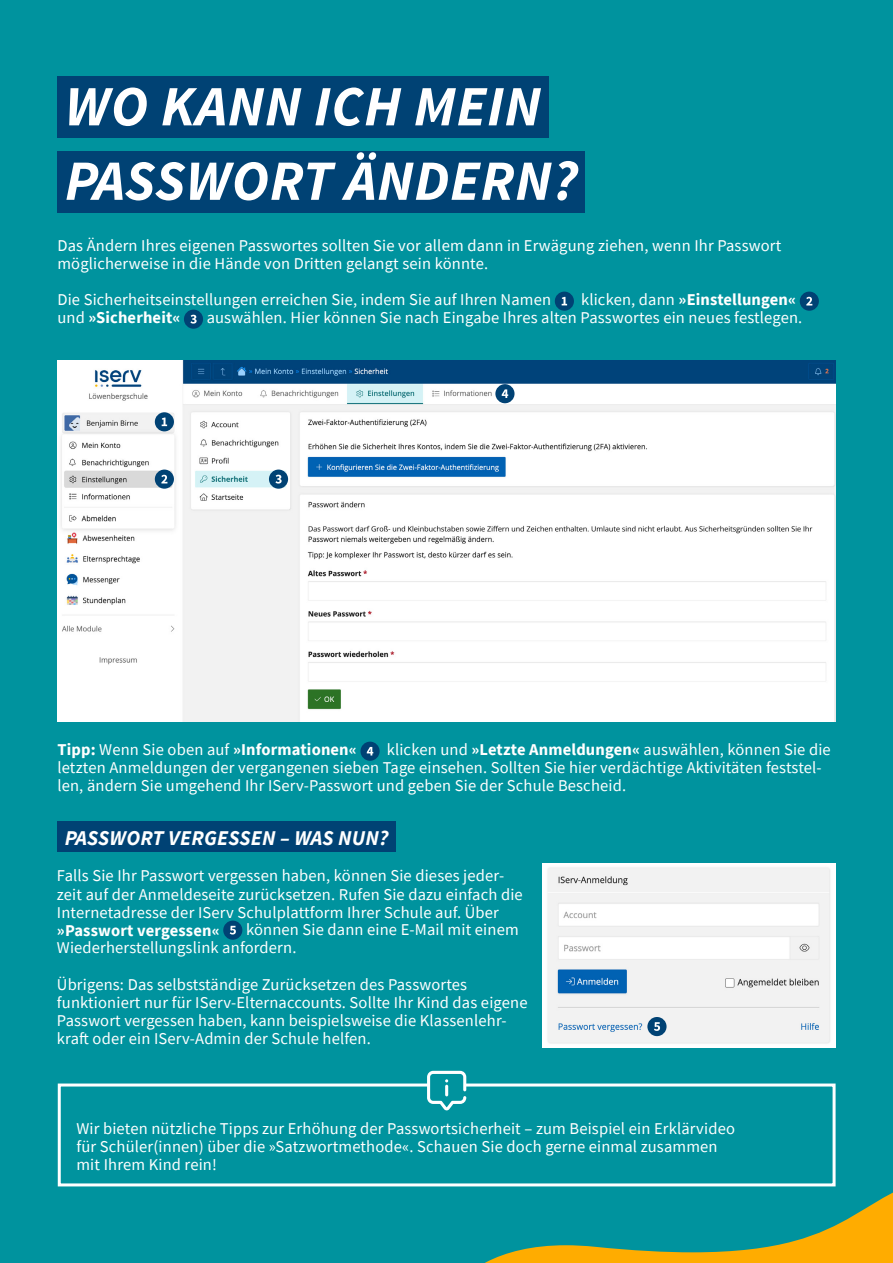
<style>
.page{position:relative;width:893px;height:1263px;background:#00939e}
.page>*{position:absolute;margin:0;border:0;box-sizing:border-box;transform-origin:0 0}
.t1{font:italic 700 57px/74.4px "Source Sans Pro";letter-spacing:.01em;color:#fff}
.t2{font:italic 700 21px "Source Sans Pro";letter-spacing:.01em;color:#fff}
.t3{font:16.5px/18px "Source Sans Pro";letter-spacing:.01em;color:#fff}
.t4{font:700 16.5px "Source Sans Pro";letter-spacing:.01em;color:#fff}
.s1{font-weight:400}
.s2{font-weight:700}
</style>
<div class="page">
<svg style="left:422px;top:1186px;width:471px;height:77px"></svg>
<div style="left:58px;top:821px;width:338px;height:31px;background:#004274"></div>
<img style="left:58px;top:360px;width:777px;height:362px">
<div style="left:57px;top:76px;width:491px;height:62px;background:#004274"></div>
<div style="left:57px;top:151px;width:528px;height:62px;background:#004274"></div>
<div style="left:155px;top:412px;width:19px;height:19px;background:#004274;border-radius:50%"></div>
<svg style="left:162px;top:418px;width:5px;height:8px"></svg>
<div style="left:155px;top:469px;width:19px;height:20px;background:#004274;border-radius:50%"></div>
<svg style="left:161px;top:475px;width:6px;height:8px"></svg>
<div style="left:269px;top:469px;width:19px;height:20px;background:#004274;border-radius:50%"></div>
<svg style="left:275px;top:475px;width:7px;height:9px"></svg>
<div style="left:495px;top:384px;width:19px;height:19px;background:#004274;border-radius:50%"></div>
<svg style="left:502px;top:389px;width:6px;height:9px"></svg>
<div style="left:555px;top:292px;width:19px;height:19px;background:#004274;border-radius:50%"></div>
<svg style="left:562px;top:297px;width:5px;height:8px"></svg>
<div style="left:800px;top:292px;width:19px;height:19px;background:#004274;border-radius:50%"></div>
<svg style="left:806px;top:297px;width:6px;height:8px"></svg>
<div style="left:184px;top:310px;width:19px;height:19px;background:#004274;border-radius:50%"></div>
<svg style="left:190px;top:315px;width:7px;height:9px"></svg>
<div style="left:360px;top:742px;width:20px;height:19px;background:#004274;border-radius:50%"></div>
<svg style="left:367px;top:747px;width:6px;height:8px"></svg>
<div style="left:223px;top:920px;width:19px;height:20px;background:#004274;border-radius:50%"></div>
<svg style="left:230px;top:926px;width:6px;height:8px"></svg>
<img style="left:542px;top:863px;width:293px;height:185px">
<div style="left:58px;top:1083px;width:778px;height:103px;border:3px solid #fff"></div>
<svg style="left:427px;top:1071px;width:39px;height:39px"></svg>
<div style="left:647px;top:1017px;width:19px;height:19px;background:#004274;border-radius:50%"></div>
<svg style="left:654px;top:1022px;width:6px;height:9px"></svg>
<h1 class="t1" style="left:65px;top:68px;width:514px">WO KANN ICH MEIN<br>PASSWORT ÄNDERN?</h1>
<p class="t3" style="left:57px;top:237px;width:725px">Das Ändern Ihres eigenen Passwortes sollten Sie vor allem dann in Erwägung ziehen, wenn Ihr Passwort möglicherweise in die Hände von Dritten gelangt sein könnte.</p>
<p class="t3" style="left:57px;top:291px;width:495px">Die Sicherheitseinstellungen erreichen Sie, indem Sie auf Ihren Namen</p>
<p class="t4" style="left:581px;top:289px;width:217px"><span class="s1">klicken, dann</span> »Einstellungen«</p>
<p class="t4" style="left:57px;top:307px;width:124px"><span class="s1">und</span> »Sicherheit«</p>
<p class="t3" style="left:207px;top:309px;width:597px">auswählen. Hier können Sie nach Eingabe Ihres alten Passwortes ein neues festlegen.</p>
<p class="t4" style="left:57px;top:739px;width:301px">Tipp: <span class="s1">Wenn Sie oben auf</span> »Informationen«</p>
<p class="t3" style="left:57px;top:741px;width:775px;text-indent:329px">klicken und <span class="s2">»Letzte Anmeldungen«</span> auswählen, können Sie die letzten Anmeldungen der vergangenen sieben Tage einsehen. Sollten Sie hier verdächtige Aktivitäten feststel&shy;len, ändern Sie umgehend Ihr IServ-Passwort und geben Sie der Schule Bescheid.</p>
<p class="t2" style="left:65px;top:824px;width:325px">PASSWORT VERGESSEN – WAS NUN?</p>
<p class="t3" style="left:57px;top:867px;width:467px">Falls Sie Ihr Passwort vergessen haben, können Sie dieses jeder&shy;zeit auf der Anmeldeseite zurücksetzen. Rufen Sie dazu einfach die<br>Internetadresse der IServ Schulplattform Ihrer Schule auf. Über</p>
<p class="t4" style="left:57px;top:919px;width:164px">»Passwort vergessen«</p>
<p class="t3" style="left:57px;top:921px;width:463px;text-indent:189px">können Sie dann eine E-Mail mit einem<br>Wiederherstellungslink anfordern.</p>
<p class="t3" style="left:57px;top:975px;width:472px">Übrigens: Das selbstständige Zurücksetzen des Passwortes funktioniert nur für IServ-Elternaccounts. Sollte Ihr Kind das eigene Passwort vergessen haben, kann beispielsweise die Klassenlehr&shy;kraft oder ein IServ-Admin der Schule helfen.</p>
<p class="t3" style="left:76px;top:1119px;width:660px">Wir bieten nützliche Tipps zur Erhöhung der Passwortsicherheit – zum Beispiel ein Erklärvideo für Schüler(innen) über die »Satzwortmethode«. Schauen Sie doch gerne einmal zusammen mit Ihrem Kind rein!</p>
</div>
